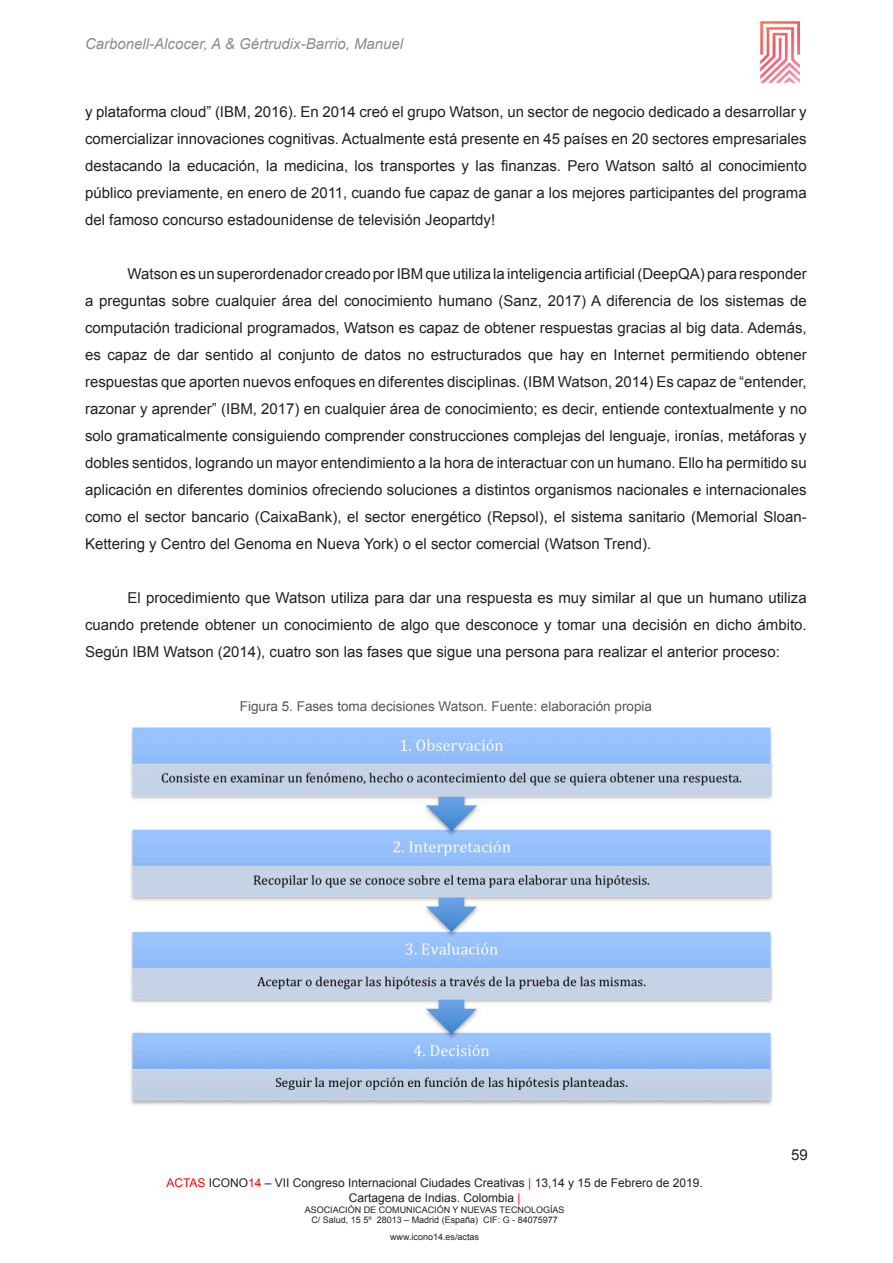
<style>
.page{position:relative;width:893px;height:1263px;background:#fff}
.page>*{position:absolute;margin:0;border:0;box-sizing:border-box;transform-origin:0 0}
.Párrafo_comunicacion{font:15px/27px "Arial";color:#231f20;text-align:justify}
.t1{font:italic 15px "Arial";color:#8a8c8f}
.Parrafo_pie_de_foto{font:13.5px "Arial";color:#555}
.t2{font:12px/14.4px "Arial";color:#231f20;text-align:center}
.t3{font:9px/10.8px "Arial";color:#231f20;text-align:center}
.s1{color:#f00}
</style>
<div class="page">
<img style="left:761px;top:21px;width:38px;height:62px">
<img style="left:130px;top:727px;width:643px;height:378px">
<p class="t1" style="left:85px;top:34px;width:320px">Carbonell-Alcocer, A &amp; Gértrudix-Barrio, Manuel</p>
<p class="Párrafo_comunicacion" style="left:85px;top:99px;width:723px">y plataforma cloud” (IBM, 2016). En 2014 creó el grupo Watson, un sector de negocio dedicado a desarrollar y comercializar innovaciones cognitivas. Actualmente está presente en 45 países en 20 sectores empresariales destacando la educación, la medicina, los transportes y las finanzas. Pero Watson saltó al conocimiento público previamente, en enero de 2011, cuando fue capaz de ganar a los mejores participantes del programa del famoso concurso estadounidense de televisión Jeopartdy!</p>
<p class="Párrafo_comunicacion" style="left:85px;top:261px;width:723px;text-indent:43px">Watson es un superordenador creado por IBM que utiliza la inteligencia artificial (DeepQA) para responder a preguntas sobre cualquier área del conocimiento humano (Sanz, 2017) A diferencia de los sistemas de computación tradicional programados, Watson es capaz de obtener respuestas gracias al big data. Además, es capaz de dar sentido al conjunto de datos no estructurados que hay en Internet permitiendo obtener respuestas que aporten nuevos enfoques en diferentes disciplinas. (IBM Watson, 2014) Es capaz de “entender, razonar y aprender” (IBM, 2017) en cualquier área de conocimiento; es decir, entiende contextualmente y no solo gramaticalmente consiguiendo comprender construcciones complejas del lenguaje, ironías, metáforas y dobles sentidos, logrando un mayor entendimiento a la hora de interactuar con un humano. Ello ha permitido su aplicación en diferentes dominios ofreciendo soluciones a distintos organismos nacionales e internacionales como el sector bancario (CaixaBank), el sector energético (Repsol), el sistema sanitario (Memorial Sloan-Kettering y Centro del Genoma en Nueva York) o el sector comercial (Watson Trend).</p>
<p class="Párrafo_comunicacion" style="left:85px;top:585px;width:723px;text-indent:43px">El procedimiento que Watson utiliza para dar una respuesta es muy similar al que un humano utiliza cuando pretende obtener un conocimiento de algo que desconoce y tomar una decisión en dicho ámbito.<br>Según IBM Watson (2014), cuatro son las fases que sigue una persona para realizar el anterior proceso:</p>
<p class="Parrafo_pie_de_foto" style="left:240px;top:698px;width:414px">Figura 5. Fases toma decisiones Watson. Fuente: elaboración propia</p>
<p class="t2" style="left:166px;top:1176px;width:538px"><span class="s1">ACTAS</span> ICONO<span class="s1">14</span> – VII Congreso Internacional Ciudades Creativas <span class="s1">|</span> 13,14 y 15 de Febrero de 2019.<br>Cartagena de Indias. Colombia <span class="s1">|</span></p>
<p class="t3" style="left:305px;top:1204px;width:261px">ASOCIACIÓN DE COMUNICACIÓN Y NUEVAS TECNOLOGÍAS<br>C/ Salud, 15 5º 28013 – Madrid (España) CIF: G - 84075977</p>
<p class="t3" style="left:390px;top:1231px;width:91px">www.icono14.es/actas</p>
<p class="Párrafo_comunicacion" style="left:791px;top:1141px;width:18px">59</p>
</div>
